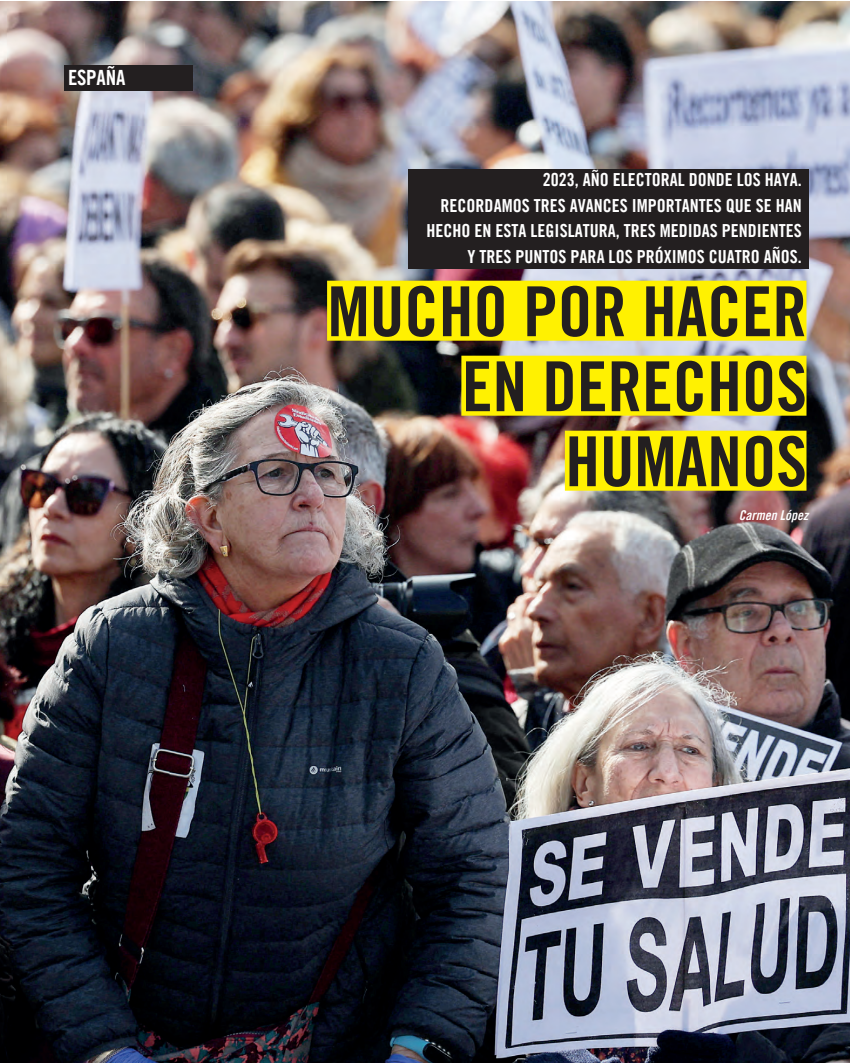
<style>
.page{position:relative;width:851px;height:1063px;background:#fff}
.page>*{position:absolute;margin:0;border:0;box-sizing:border-box;transform-origin:0 0}
.t1{font:69px/75px "Amnesty Trade Gothic Bd Cn 20";color:#231f20;text-align:right}
.t2{font:21px "Amnesty Trade Gothic Bd Cn 20";letter-spacing:-.01em;color:#fff}
.t3{font:18px/25.5px "Amnesty Trade Gothic Bd Cn 20";color:#fff;text-align:right}
.t4{font:13.5px "Amnesty Trade Gothic Bd Cn 20 Ob";color:#fff}
</style>
<div class="page">
<img style="left:0;top:1px;width:849px;height:1062px">
<div style="left:64px;top:65px;width:128px;height:25px;background:#231f20"></div>
<div style="left:408px;top:169px;width:400px;height:99px;background:#231f20"></div>
<div style="left:327px;top:281px;width:479px;height:60px;background:#fff101"></div>
<div style="left:461px;top:356px;width:345px;height:60px;background:#fff101"></div>
<div style="left:564px;top:431px;width:242px;height:60px;background:#fff101"></div>
<h2 class="t2" style="left:68px;top:65px;width:59px">ESPAÑA</h2>
<h2 class="t3" style="left:426px;top:167px;width:376px">2023, AÑO ELECTORAL DONDE LOS HAYA.<br>RECORDAMOS TRES AVANCES IMPORTANTES QUE SE HAN HECHO EN ESTA LEGISLATURA, TRES MEDIDAS PENDIENTES Y TRES PUNTOS PARA LOS PRÓXIMOS CUATRO AÑOS.</h2>
<h1 class="t1" style="left:327px;top:274px;width:481px">MUCHO POR HACER<br>EN DERECHOS<br>HUMANOS</h1>
<h1 class="t4" style="left:738px;top:507px;width:71px">Carmen López</h1>
</div>
